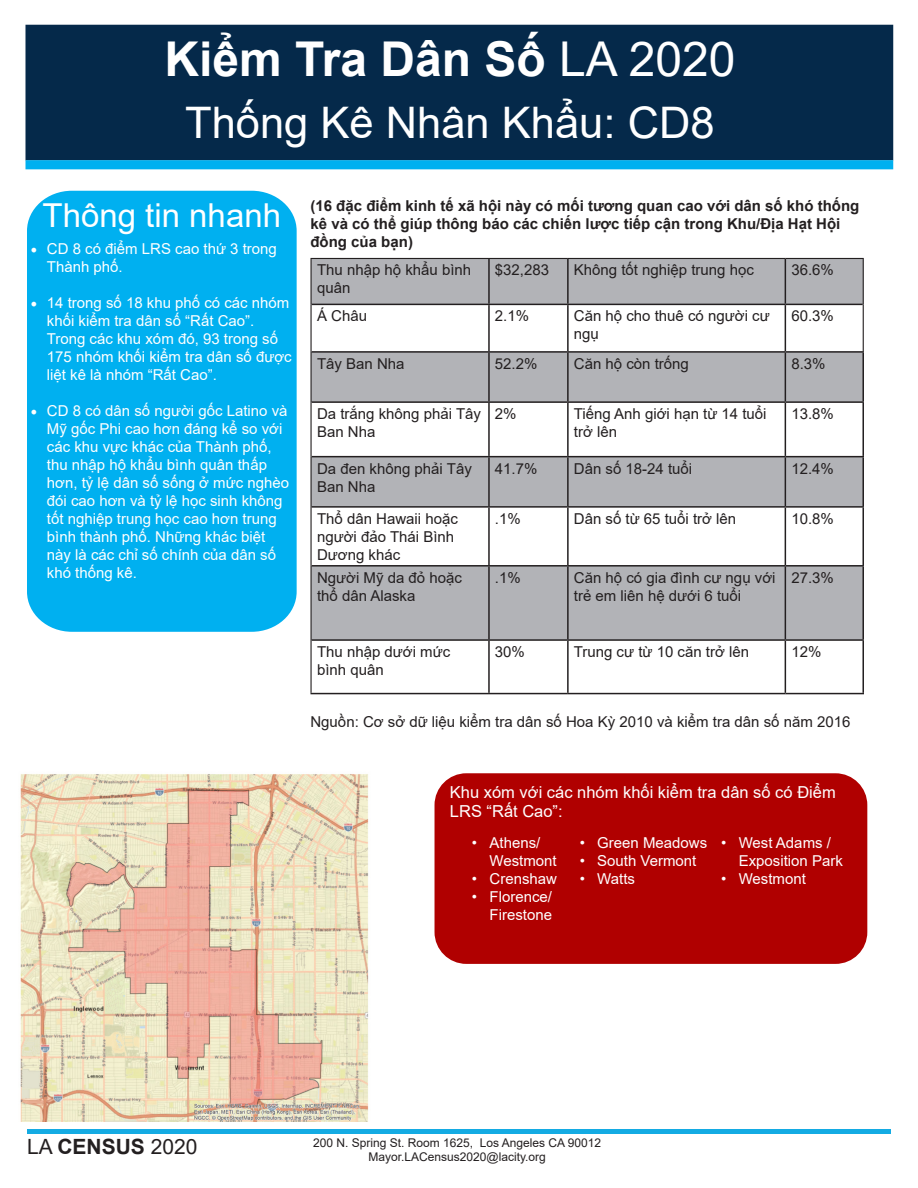
<style>
.page{position:relative;width:918px;height:1188px;background:#fff}
.page>*{position:absolute;margin:0;border:0;box-sizing:border-box;transform-origin:0 0}
.t1{font:700 48px "Arial";color:#fff}
.t2{font:43.5px "Arial";color:#fff}
.t3{font:33px "Arial";color:#fff}
.t4{font:21px "Arial";color:#231f20}
.t5{font:16.5px/19.8px "Arial";color:#fff}
.t6{font:15px/18px "Arial";color:#fff}
.t7{font:15px/18px "Arial";color:#231f20}
.t8{font:700 15px/18px "Arial";color:#231f20}
.t9{font:12px "Arial";color:#231f20}
.s1{font-weight:400}
.s2{font-family:"Minion Pro";font-size:18px}
.s3{font-weight:700}
</style>
<div class="page">
<div style="left:26px;top:25px;width:867px;height:135px;background:#05294a"></div>
<div style="left:26px;top:160px;width:867px;height:9px;background:#00b0f0;border:4px solid #00b0f0"></div>
<div style="left:27px;top:191px;width:270px;height:441px;background:#00b0f0"></div>
<img style="left:20px;top:774px;width:349px;height:348px">
<div style="left:435px;top:773px;width:432px;height:191px;background:#b00000;border-radius:32px"></div>
<div style="left:27px;top:1129px;width:864px;height:5px;background:#14abe3"></div>
<svg style="left:312px;top:353px;width:550px;height:286px;fill:#b2b3b7"></svg>
<hr style="left:310px;top:304px;width:2px;height:48px;background:#231f20">
<hr style="left:863px;top:304px;width:1px;height:47px;background:#231f20">
<hr style="left:488px;top:305px;width:2px;height:46px;background:#231f20">
<hr style="left:567px;top:305px;width:2px;height:46px;background:#231f20">
<hr style="left:785px;top:305px;width:1px;height:46px;background:#231f20">
<hr style="left:312px;top:351px;width:177px;height:2px;background:#231f20">
<hr style="left:489px;top:351px;width:79px;height:2px;background:#231f20">
<hr style="left:568px;top:351px;width:217px;height:2px;background:#231f20">
<hr style="left:785px;top:351px;width:79px;height:2px;background:#231f20">
<hr style="left:310px;top:352px;width:2px;height:50px;background:#231f20">
<hr style="left:488px;top:353px;width:2px;height:48px;background:#231f20">
<hr style="left:567px;top:353px;width:2px;height:48px;background:#231f20">
<hr style="left:785px;top:353px;width:1px;height:48px;background:#231f20">
<hr style="left:862px;top:353px;width:2px;height:48px;background:#231f20">
<hr style="left:310px;top:402px;width:2px;height:55px;background:#231f20">
<hr style="left:312px;top:401px;width:177px;height:2px;background:#231f20">
<hr style="left:489px;top:401px;width:79px;height:2px;background:#231f20">
<hr style="left:568px;top:401px;width:217px;height:2px;background:#231f20">
<hr style="left:785px;top:401px;width:79px;height:2px;background:#231f20">
<hr style="left:488px;top:403px;width:2px;height:53px;background:#231f20">
<hr style="left:567px;top:403px;width:2px;height:53px;background:#231f20">
<hr style="left:785px;top:403px;width:1px;height:53px;background:#231f20">
<hr style="left:862px;top:403px;width:2px;height:53px;background:#231f20">
<hr style="left:310px;top:457px;width:2px;height:50px;background:#231f20">
<hr style="left:312px;top:456px;width:177px;height:1px;background:#231f20">
<hr style="left:489px;top:456px;width:79px;height:1px;background:#231f20">
<hr style="left:568px;top:456px;width:217px;height:1px;background:#231f20">
<hr style="left:785px;top:456px;width:79px;height:1px;background:#231f20">
<hr style="left:488px;top:457px;width:2px;height:49px;background:#231f20">
<hr style="left:567px;top:457px;width:2px;height:49px;background:#231f20">
<hr style="left:785px;top:457px;width:1px;height:49px;background:#231f20">
<hr style="left:862px;top:457px;width:2px;height:49px;background:#231f20">
<hr style="left:310px;top:507px;width:2px;height:59px;background:#231f20">
<hr style="left:312px;top:506px;width:177px;height:2px;background:#231f20">
<hr style="left:489px;top:506px;width:79px;height:2px;background:#231f20">
<hr style="left:568px;top:506px;width:217px;height:2px;background:#231f20">
<hr style="left:785px;top:506px;width:79px;height:2px;background:#231f20">
<hr style="left:488px;top:508px;width:2px;height:57px;background:#231f20">
<hr style="left:567px;top:508px;width:2px;height:57px;background:#231f20">
<hr style="left:785px;top:508px;width:1px;height:57px;background:#231f20">
<hr style="left:862px;top:508px;width:2px;height:57px;background:#231f20">
<hr style="left:310px;top:566px;width:2px;height:74px;background:#231f20">
<hr style="left:312px;top:565px;width:177px;height:2px;background:#231f20">
<hr style="left:489px;top:565px;width:79px;height:2px;background:#231f20">
<hr style="left:568px;top:565px;width:217px;height:2px;background:#231f20">
<hr style="left:785px;top:565px;width:79px;height:2px;background:#231f20">
<hr style="left:488px;top:567px;width:2px;height:72px;background:#231f20">
<hr style="left:567px;top:567px;width:2px;height:72px;background:#231f20">
<hr style="left:785px;top:567px;width:1px;height:72px;background:#231f20">
<hr style="left:862px;top:567px;width:2px;height:72px;background:#231f20">
<hr style="left:310px;top:640px;width:2px;height:53px;background:#231f20">
<hr style="left:312px;top:639px;width:177px;height:2px;background:#231f20">
<hr style="left:489px;top:639px;width:79px;height:2px;background:#231f20">
<hr style="left:568px;top:639px;width:217px;height:2px;background:#231f20">
<hr style="left:785px;top:639px;width:79px;height:2px;background:#231f20">
<hr style="left:488px;top:641px;width:2px;height:52px;background:#231f20">
<hr style="left:567px;top:641px;width:2px;height:52px;background:#231f20">
<hr style="left:785px;top:641px;width:1px;height:52px;background:#231f20">
<hr style="left:862px;top:641px;width:2px;height:52px;background:#231f20">
<hr style="left:310px;top:693px;width:179px;height:1px;background:#231f20">
<hr style="left:489px;top:693px;width:79px;height:1px;background:#231f20">
<hr style="left:568px;top:693px;width:217px;height:1px;background:#231f20">
<hr style="left:785px;top:693px;width:79px;height:1px;background:#231f20">
<hr style="left:310px;top:258px;width:179px;height:1px;background:#231f20">
<hr style="left:310px;top:259px;width:2px;height:45px;background:#231f20">
<hr style="left:312px;top:304px;width:177px;height:1px;background:#231f20">
<hr style="left:489px;top:304px;width:79px;height:1px;background:#231f20">
<hr style="left:568px;top:304px;width:217px;height:1px;background:#231f20">
<hr style="left:785px;top:304px;width:78px;height:1px;background:#231f20">
<svg style="left:311px;top:257px;width:553px;height:47px;background:#adaeb2"></svg>
<p class="t1" style="left:164px;top:25px;width:572px">Kiểm Tra Dân Số <span class="s1">LA 2020</span></p>
<p class="t2" style="left:185px;top:92px;width:531px">Thống Kê Nhân Khẩu: CD8</p>
<p class="t3" style="left:43px;top:192px;width:240px">Thông tin nhanh</p>
<p class="t6" style="left:47px;top:240px;width:232px;text-indent:-16px"><span class="s2">•</span> CD 8 có điểm LRS cao thứ 3 trong<br>Thành phố.</p>
<p class="t6" style="left:47px;top:294px;width:246px;text-indent:-16px"><span class="s2">•</span> 14 trong số 18 khu phố có các nhóm khối kiểm tra dân số “Rất Cao”.<br>Trong các khu xóm đó, 93 trong số<br>175 nhóm khối kiểm tra dân số được liệt kê là nhóm “Rất Cao”.</p>
<p class="t6" style="left:47px;top:402px;width:244px;text-indent:-16px"><span class="s2">•</span> CD 8 có dân số người gốc Latino và<br>Mỹ gốc Phi cao hơn đáng kể so với các khu vực khác của Thành phố, thu nhập hộ khẩu bình quân thấp hơn, tỷ lệ dân số sống ở mức nghèo đói cao hơn và tỷ lệ học sinh không tốt nghiệp trung học cao hơn trung bình thành phố. Những khác biệt này là các chỉ số chính của dân số khó thống kê.</p>
<p class="t8" style="left:310px;top:197px;width:551px">(16 đặc điểm kinh tế xã hội này có mối tương quan cao với dân số khó thống kê và có thể giúp thông báo các chiến lược tiếp cận trong Khu/Địa Hạt Hội đồng của bạn)</p>
<p class="t7" style="left:317px;top:261px;width:156px">Thu nhập hộ khẩu bình quân</p>
<p class="t7" style="left:495px;top:261px;width:56px">$32,283</p>
<p class="t7" style="left:574px;top:261px;width:182px">Không tốt nghiệp trung học</p>
<p class="t7" style="left:791px;top:261px;width:44px">36.6%</p>
<p class="t7" style="left:317px;top:307px;width:52px">Á Châu</p>
<p class="t7" style="left:495px;top:307px;width:36px">2.1%</p>
<p class="t7" style="left:574px;top:307px;width:197px">Căn hộ cho thuê có người cư ngụ</p>
<p class="t7" style="left:791px;top:307px;width:44px">60.3%</p>
<p class="t7" style="left:317px;top:354px;width:89px">Tây Ban Nha</p>
<p class="t7" style="left:495px;top:354px;width:44px">52.2%</p>
<p class="t7" style="left:574px;top:354px;width:117px">Căn hộ còn trống</p>
<p class="t7" style="left:791px;top:354px;width:36px">8.3%</p>
<p class="t7" style="left:317px;top:405px;width:165px">Da trắng không phải Tây<br>Ban Nha</p>
<p class="t7" style="left:495px;top:405px;width:23px">2%</p>
<p class="t7" style="left:574px;top:405px;width:194px">Tiếng Anh giới hạn từ 14 tuổi trở lên</p>
<p class="t7" style="left:791px;top:405px;width:44px">13.8%</p>
<p class="t7" style="left:317px;top:459px;width:156px">Da đen không phải Tây<br>Ban Nha</p>
<p class="t7" style="left:495px;top:459px;width:44px">41.7%</p>
<p class="t7" style="left:574px;top:459px;width:120px">Dân số 18-24 tuổi</p>
<p class="t7" style="left:791px;top:459px;width:44px">12.4%</p>
<p class="t7" style="left:317px;top:509px;width:142px">Thổ dân Hawaii hoặc người đảo Thái Bình<br>Dương khác</p>
<p class="t7" style="left:495px;top:509px;width:27px">.1%</p>
<p class="t7" style="left:574px;top:509px;width:164px">Dân số từ 65 tuổi trở lên</p>
<p class="t7" style="left:791px;top:509px;width:44px">10.8%</p>
<p class="t7" style="left:317px;top:568px;width:146px">Người Mỹ da đỏ hoặc thổ dân Alaska</p>
<p class="t7" style="left:495px;top:568px;width:27px">.1%</p>
<p class="t7" style="left:574px;top:568px;width:203px">Căn hộ có gia đình cư ngụ với trẻ em liên hệ dưới 6 tuổi</p>
<p class="t7" style="left:791px;top:568px;width:44px">27.3%</p>
<p class="t7" style="left:317px;top:643px;width:135px">Thu nhập dưới mức bình quân</p>
<p class="t7" style="left:495px;top:643px;width:32px">30%</p>
<p class="t7" style="left:574px;top:643px;width:177px">Trung cư từ 10 căn trở lên</p>
<p class="t7" style="left:791px;top:643px;width:32px">12%</p>
<p class="t7" style="left:310px;top:713px;width:541px">Nguồn: Cơ sở dữ liệu kiểm tra dân số Hoa Kỳ 2010 và kiểm tra dân số năm 2016</p>
<p class="t5" style="left:450px;top:782px;width:387px">Khu xóm với các nhóm khối kiểm tra dân số có Điểm<br>LRS “Rất Cao”:</p>
<p class="t6" style="left:490px;top:834px;width:69px">Athens/<br>Westmont</p>
<p class="t6" style="left:490px;top:870px;width:69px">Crenshaw</p>
<p class="t6" style="left:490px;top:888px;width:64px">Florence/<br>Firestone</p>
<p class="t6" style="left:597px;top:834px;width:112px">Green Meadows</p>
<p class="t6" style="left:597px;top:852px;width:101px">South Vermont</p>
<p class="t6" style="left:597px;top:870px;width:39px">Watts</p>
<p class="t6" style="left:739px;top:834px;width:106px">West Adams /<br>Exposition Park</p>
<p class="t6" style="left:739px;top:870px;width:69px">Westmont</p>
<p class="t6" style="left:472px;top:834px;width:7px">•</p>
<p class="t6" style="left:472px;top:870px;width:7px">•</p>
<p class="t6" style="left:472px;top:888px;width:7px">•</p>
<p class="t6" style="left:580px;top:834px;width:7px">•</p>
<p class="t6" style="left:580px;top:852px;width:7px">•</p>
<p class="t6" style="left:580px;top:870px;width:7px">•</p>
<p class="t6" style="left:721px;top:834px;width:7px">•</p>
<p class="t6" style="left:721px;top:870px;width:7px">•</p>
<p class="t4" style="left:27px;top:1132px;width:172px">LA <span class="s3">CENSUS</span> 2020</p>
<p class="t9" style="left:313px;top:1135px;width:290px">200 N. Spring St. Room 1625, Los Angeles CA 90012</p>
<p class="t9" style="left:369px;top:1149px;width:179px">Mayor.LACensus2020@lacity.org</p>
</div>
